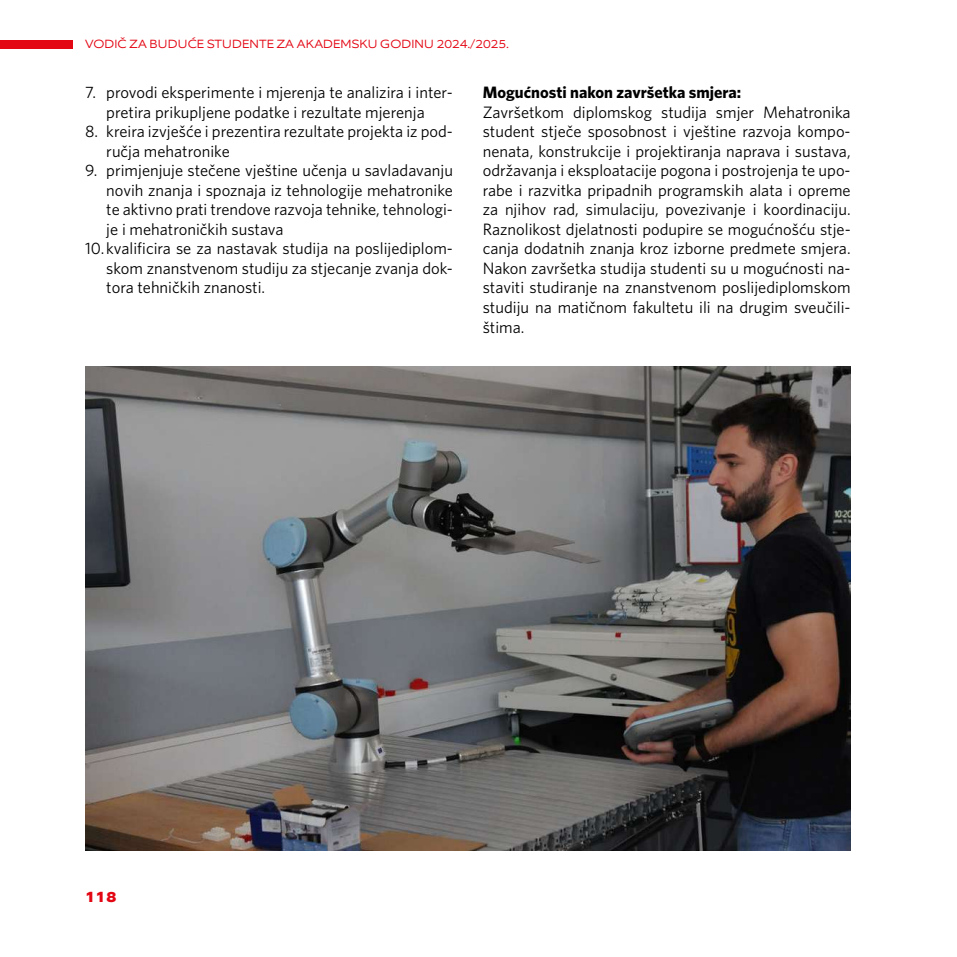
<style>
.page{position:relative;width:957px;height:957px;background:#fff}
.page>*{position:absolute;margin:0;border:0;box-sizing:border-box;transform-origin:0 0}
.t1{font:16.5px/19.5px "Whitney";color:#000;text-align:center}
.t2{font:700 16.5px "Whitney";color:#000}
.t3{font:800 15px "Equip Extended";color:#e30613}
.t4{font:300 12px "Equip Extended";letter-spacing:.01em;color:#e30613}
</style>
<div class="page">
<div style="left:0;top:40px;width:73px;height:8px;background:#e30613"></div>
<img style="left:85px;top:367px;width:765px;height:483px">
<p class="t4" style="left:85px;top:36px;width:425px">VODIČ ZA BUDUĆE STUDENTE ZA AKADEMSKU GODINU 2024./2025.</p>
<p class="t1" style="left:85px;top:82px;width:369px">7. provodi eksperimente i mjerenja te analizira i inter&shy;pretira prikupljene podatke i rezultate mjerenja</p>
<p class="t1" style="left:106px;top:121px;width:348px;text-align:left;text-indent:-21px">8. kreira izvješće i prezentira rezultate projekta iz pod&shy;ručja mehatronike</p>
<p class="t1" style="left:85px;top:160px;width:369px">9. primjenjuje stečene vještine učenja u savladavanju</p>
<p class="t1" style="left:106px;top:180px;width:348px">novih znanja i spoznaja iz tehnologije mehatronike</p>
<p class="t1" style="left:106px;top:199px;width:348px">te aktivno prati trendove razvoja tehnike, tehnologi-</p>
<p class="t1" style="left:106px;top:219px;width:179px">je i mehatroničkih sustava</p>
<p class="t1" style="left:85px;top:238px;width:369px">10.kvalificira se za nastavak studija na poslijediplom-</p>
<p class="t1" style="left:106px;top:258px;width:348px">skom znanstvenom studiju za stjecanje zvanja dok-</p>
<p class="t1" style="left:106px;top:277px;width:160px">tora tehničkih znanosti.</p>
<p class="t2" style="left:483px;top:81px;width:260px">Mogućnosti nakon završetka smjera:</p>
<p class="t1" style="left:483px;top:102px;width:369px;text-align:justify">Završetkom diplomskog studija smjer Mehatronika student stječe sposobnost i vještine razvoja kompo&shy;nenata, konstrukcije i projektiranja naprava i sustava, održavanja i eksploatacije pogona i postrojenja te upo&shy;rabe i razvitka pripadnih programskih alata i opreme za njihov rad, simulaciju, povezivanje i koordinaciju.<br>Raznolikost djelatnosti podupire se mogućnošću stje&shy;canja dodatnih znanja kroz izborne predmete smjera.<br>Nakon završetka studija studenti su u mogućnosti na&shy;staviti studiranje na znanstvenom poslijediplomskom studiju na matičnom fakultetu ili na drugim sveučili&shy;štima.</p>
<p class="t3" style="left:85px;top:887px;width:33px">118</p>
</div>
